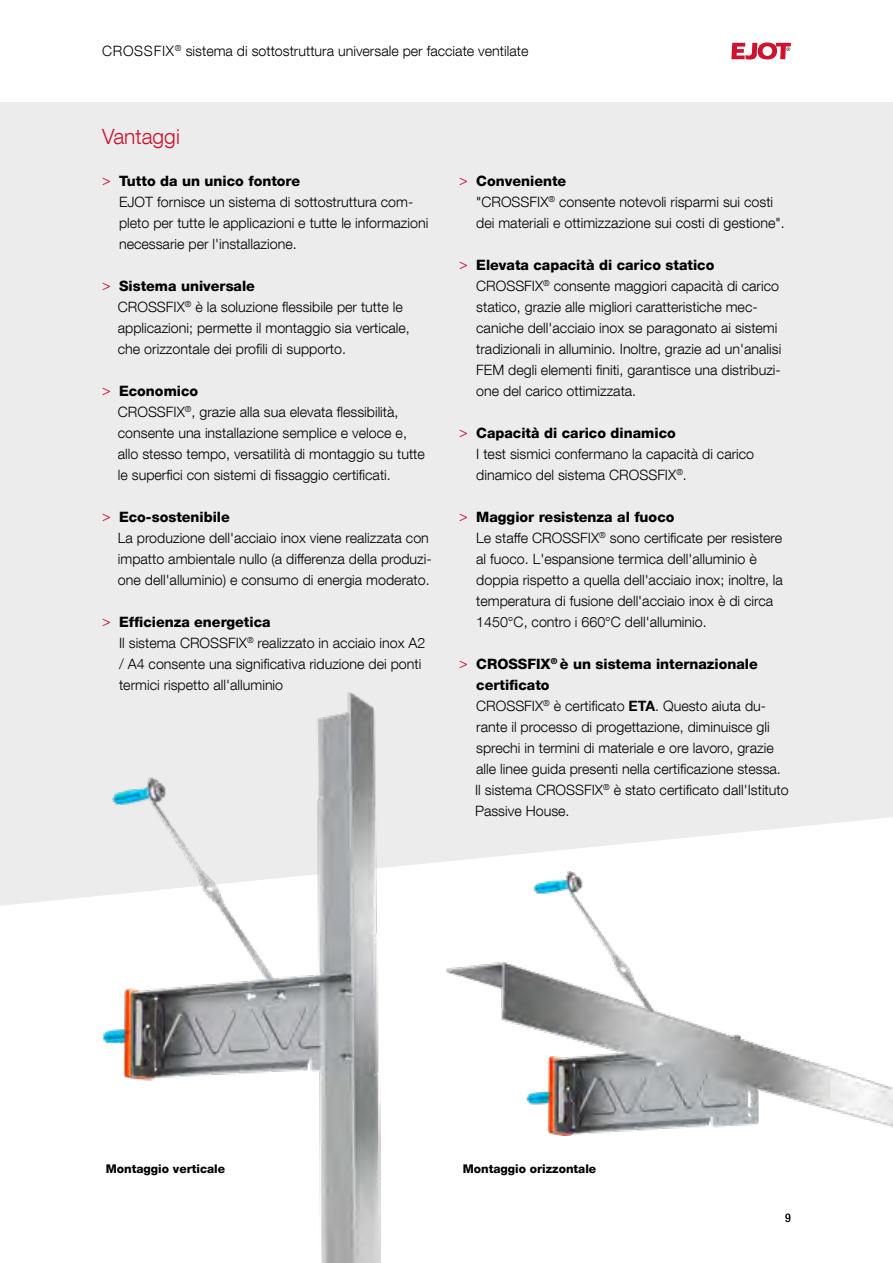
<style>
.page{position:relative;width:893px;height:1263px;background:#fff}
.page>*{position:absolute;margin:0;border:0;box-sizing:border-box;transform-origin:0 0}
.t1{font:300 21px "Helvetica Neue LT Com";color:#ce1230}
.t2{font:300 14.25px/21px "Helvetica Neue LT Com";color:#000}
.t3{font:800 12px "Helvetica Neue LT Com";color:#000}
.t4{font:500 condensed 12px "Helvetica Neue LT Com";color:#000}
.s1{font-weight:400;color:#ce1230}
.s2{font-weight:800}
.s3{font-weight:700}
</style>
<div class="page">
<svg style="left:731px;top:42px;width:60px;height:18px"></svg>
<div style="left:0;top:102px;width:893px;height:804px;background:#ececed"></div>
<img style="left:447px;top:872px;width:446px;height:264px">
<img style="left:102px;top:692px;width:279px;height:571px">
<p class="t2" style="left:102px;top:40px;width:428px">CROSSFIX<sup>®</sup> sistema di sottostruttura universale per facciate ventilate</p>
<h1 class="t1" style="left:102px;top:124px;width:79px">Vantaggi</h1>
<p class="t2" style="left:119px;top:170px;width:311px;text-indent:-17px"><span class="s1">&gt;</span> <span class="s2">Tutto da un unico fontore<br></span>EJOT fornisce un sistema di sottostruttura com&shy;pleto per tutte le applicazioni e tutte le informazioni necessarie per l'installazione.</p>
<p class="t2" style="left:118px;top:275px;width:293px;text-indent:-16px"><span class="s1">&gt;</span> <span class="s2">Sistema universale<br></span>CROSSFIX<sup>®</sup> è la soluzione flessibile per tutte le applicazioni; permette il montaggio sia verticale, che orizzontale dei profili di supporto.</p>
<p class="t2" style="left:118px;top:380px;width:308px;text-indent:-16px"><span class="s1">&gt;</span> <span class="s2">Economico<br></span>CROSSFIX<sup>®</sup>, grazie alla sua elevata flessibilità, consente una installazione semplice e veloce e, allo stesso tempo, versatilità di montaggio su tutte le superfici con sistemi di fissaggio certificati.</p>
<p class="t2" style="left:118px;top:506px;width:315px;text-indent:-16px"><span class="s1">&gt;</span> <span class="s2">Eco-sostenibile<br></span>La produzione dell'acciaio inox viene realizzata con impatto ambientale nullo (a differenza della produzi&shy;one dell'alluminio) e consumo di energia moderato.</p>
<p class="t2" style="left:119px;top:611px;width:308px;text-indent:-17px"><span class="s1">&gt;</span> <span class="s2">Efficienza energetica<br></span>Il sistema CROSSFIX<sup>®</sup> realizzato in acciaio inox A2 / A4 consente una significativa riduzione dei ponti termici rispetto all'alluminio</p>
<p class="t2" style="left:476px;top:170px;width:310px;text-indent:-17px"><span class="s1">&gt;</span> <span class="s2">Conveniente<br></span>"CROSSFIX<sup>®</sup> consente notevoli risparmi sui costi dei materiali e ottimizzazione sui costi di gestione".</p>
<p class="t2" style="left:476px;top:254px;width:307px;text-indent:-17px"><span class="s1">&gt;</span> <span class="s2">Elevata capacità di carico statico </span>CROSSFIX<sup>®</sup> consente maggiori capacità di carico statico, grazie alle migliori caratteristiche mec&shy;caniche dell'acciaio inox se paragonato ai sistemi tradizionali in alluminio. Inoltre, grazie ad un'analisi FEM degli elementi finiti, garantisce una distribuzi&shy;one del carico ottimizzata.</p>
<p class="t2" style="left:476px;top:422px;width:279px;text-indent:-17px"><span class="s1">&gt;</span> <span class="s2">Capacità di carico dinamico<br></span>I test sismici confermano la capacità di carico dinamico del sistema CROSSFIX<sup>®</sup>.</p>
<p class="t2" style="left:476px;top:506px;width:308px;text-indent:-17px"><span class="s1">&gt;</span> <span class="s2">Maggior resistenza al fuoco<br></span>Le staffe CROSSFIX<sup>®</sup> sono certificate per resistere al fuoco. L'espansione termica dell'alluminio è doppia rispetto a quella dell'acciaio inox; inoltre, la temperatura di fusione dell'acciaio inox è di circa 1450°C, contro i 660°C dell'alluminio.</p>
<p class="t2" style="left:475px;top:653px;width:315px;text-indent:-16px"><span class="s1">&gt;</span> <span class="s2">CROSSFIX</span><sup>®</sup> <span class="s2">è un sistema internazionale certificato<br></span>CROSSFIX<sup>®</sup> è certificato <span class="s3">ETA</span>. Questo aiuta du&shy;rante il processo di progettazione, diminuisce gli sprechi in termini di materiale e ore lavoro, grazie alle linee guida presenti nella certificazione stessa.<br>Il sistema CROSSFIX<sup>®</sup> è stato certificato dall'Istituto Passive House.</p>
<p class="t3" style="left:106px;top:1162px;width:121px">Montaggio verticale</p>
<p class="t3" style="left:463px;top:1162px;width:135px">Montaggio orizzontale</p>
<p class="t4" style="left:785px;top:1211px;width:7px">9</p>
</div>
